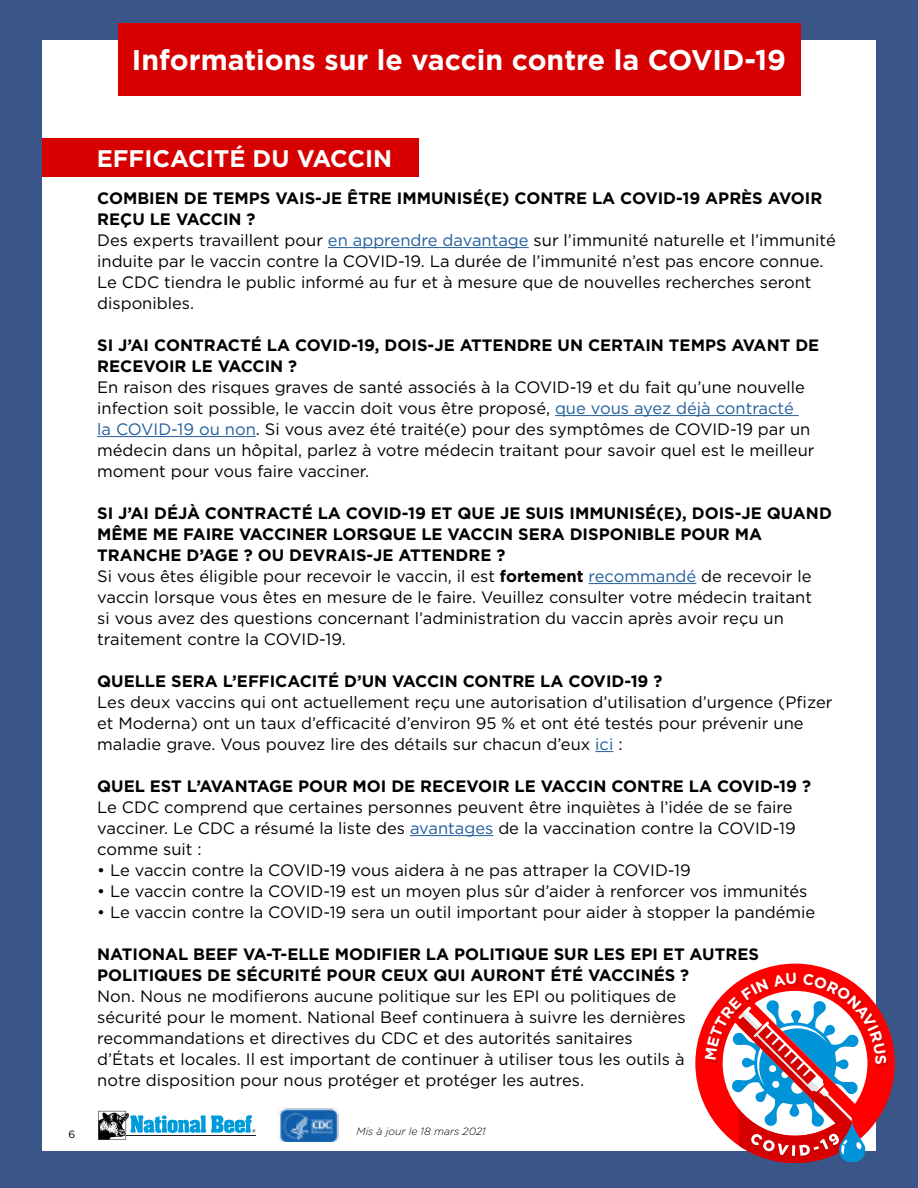
<style>
.page{position:relative;width:918px;height:1188px;background:#3a5588}
.page>*{position:absolute;margin:0;border:0;box-sizing:border-box;transform-origin:0 0}
.t1{font:700 28.5px "Gotham";color:#fff}
.t2{font:700 24px "Gotham";color:#fff}
.t3{font:16.5px/21px "Gotham";color:#000}
.t4{font:700 16.5px/21px "Gotham";color:#000}
.t5{font:italic 300 10.5px "Gotham";color:#000}
.t6{font:10.5px "Gotham";color:#000}
.s1{font-weight:700}
.s2{color:#215e9e}
</style>
<div class="page">
<div style="left:42px;top:40px;width:834px;height:1111px;background:#fff"></div>
<img style="left:277px;top:1108px;width:62px;height:33px">
<svg style="left:98px;top:1111px;width:157px;height:29px"></svg>
<div style="left:42px;top:138px;width:376px;height:39px;background:#d60000"></div>
<div style="left:118px;top:23px;width:682px;height:73px;background:#d60000"></div>
<hr style="left:328px;top:247px;width:201px;height:1px;background:#215e9e">
<hr style="left:555px;top:415px;width:244px;height:1px;background:#215e9e">
<hr style="left:97px;top:436px;width:159px;height:1px;background:#215e9e">
<hr style="left:589px;top:583px;width:107px;height:1px;background:#215e9e">
<svg style="left:595px;top:751px;width:18px;height:1px"></svg>
<hr style="left:410px;top:835px;width:83px;height:1px;background:#215e9e">
<svg style="left:695px;top:964px;width:200px;height:199px"></svg>
<h1 class="t1" style="left:132px;top:41px;width:656px">Informations sur le vaccin contre la COVID-19</h1>
<h2 class="t2" style="left:97px;top:142px;width:297px">EFFICACITÉ DU VACCIN</h2>
<p class="t3" style="left:97px;top:187px;width:740px"><span class="s1">COMBIEN DE TEMPS VAIS-JE ÊTRE IMMUNISÉ(E) CONTRE LA COVID-19 APRÈS AVOIR REÇU LE VACCIN ?<br></span>Des experts travaillent pour <span class="s2">en apprendre davantage</span> sur l’immunité naturelle et l’immunité induite par le vaccin contre la COVID-19. La durée de l’immunité n’est pas encore connue.<br>Le CDC tiendra le public informé au fur et à mesure que de nouvelles recherches seront disponibles.</p>
<p class="t4" style="left:97px;top:335px;width:724px">SI J’AI CONTRACTÉ LA COVID-19, DOIS-JE ATTENDRE UN CERTAIN TEMPS AVANT DE<br>RECEVOIR LE VACCIN ?</p>
<p class="t3" style="left:97px;top:376px;width:719px">En raison des risques graves de santé associés à la COVID-19 et du fait qu’une nouvelle infection soit possible, le vaccin doit vous être proposé, <span class="s2">que vous ayez déjà contracté<br>la COVID-19 ou non</span>. Si vous avez été traité(e) pour des symptômes de COVID-19 par un médecin dans un hôpital, parlez à votre médecin traitant pour savoir quel est le meilleur moment pour vous faire vacciner.</p>
<p class="t3" style="left:97px;top:502px;width:736px"><span class="s1">SI J’AI DÉJÀ CONTRACTÉ LA COVID-19 ET QUE JE SUIS IMMUNISÉ(E), DOIS-JE QUAND MÊME ME FAIRE VACCINER LORSQUE LE VACCIN SERA DISPONIBLE POUR MA TRANCHE D’AGE ? OU DEVRAIS-JE ATTENDRE ?<br></span>Si vous êtes éligible pour recevoir le vaccin, il est <span class="s1">fortement</span> <span class="s2">recommandé</span> de recevoir le vaccin lorsque vous êtes en mesure de le faire. Veuillez consulter votre médecin traitant<br>si vous avez des questions concernant l’administration du vaccin après avoir reçu un traitement contre la COVID-19.</p>
<p class="t4" style="left:97px;top:671px;width:567px">QUELLE SERA L’EFFICACITÉ D’UN VACCIN CONTRE LA COVID-19 ?</p>
<p class="t3" style="left:97px;top:691px;width:737px">Les deux vaccins qui ont actuellement reçu une autorisation d’utilisation d’urgence (Pfizer et Moderna) ont un taux d’efficacité d’environ 95 % et ont été testés pour prévenir une maladie grave. Vous pouvez lire des détails sur chacun d’eux <span class="s2">ici</span> :</p>
<p class="t4" style="left:97px;top:776px;width:715px">QUEL EST L’AVANTAGE POUR MOI DE RECEVOIR LE VACCIN CONTRE LA COVID-19 ?</p>
<p class="t3" style="left:97px;top:796px;width:700px">Le CDC comprend que certaines personnes peuvent être inquiètes à l’idée de se faire vacciner. Le CDC a résumé la liste des <span class="s2">avantages</span> de la vaccination contre la COVID-19 comme suit :</p>
<p class="t3" style="left:97px;top:859px;width:595px">• Le vaccin contre la COVID-19 vous aidera à ne pas attraper la COVID-19</p>
<p class="t3" style="left:97px;top:880px;width:712px">• Le vaccin contre la COVID-19 est un moyen plus sûr d’aider à renforcer vos immunités</p>
<p class="t3" style="left:97px;top:901px;width:720px">• Le vaccin contre la COVID-19 sera un outil important pour aider à stopper la pandémie</p>
<p class="t4" style="left:97px;top:944px;width:663px">NATIONAL BEEF VA-T-ELLE MODIFIER LA POLITIQUE SUR LES EPI ET AUTRES<br>POLITIQUES DE SÉCURITÉ POUR CEUX QUI AURONT ÉTÉ VACCINÉS ?</p>
<p class="t3" style="left:97px;top:985px;width:590px">Non. Nous ne modifierons aucune politique sur les EPI ou politiques de sécurité pour le moment. National Beef continuera à suivre les dernières recommandations et directives du CDC et des autorités sanitaires d’États et locales. Il est important de continuer à utiliser tous les outils à notre disposition pour nous protéger et protéger les autres.</p>
<p class="t6" style="left:69px;top:1127px;width:8px">6</p>
<p class="t5" style="left:357px;top:1125px;width:131px">Mis à jour le 18 mars 2021</p>
</div>
